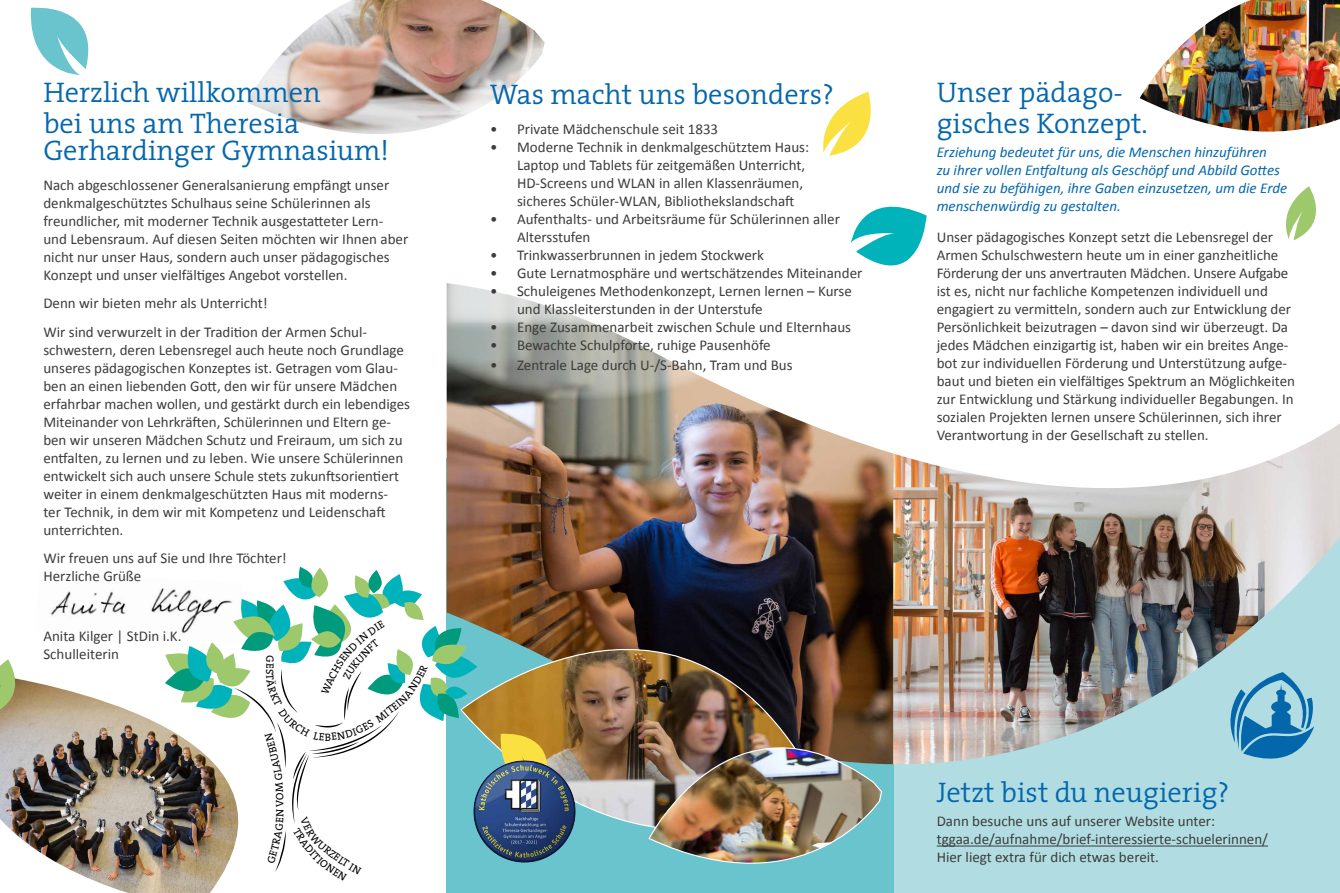
<style>
.page{position:relative;width:1340px;height:893px;background:#fff}
.page>*{position:absolute;margin:0;border:0;box-sizing:border-box;transform-origin:0 0}
.t1{font:300 28.5px/30px "The Serif";color:#0467ac}
.t2{font:15px/18px "Calibri";color:#3c3c3b}
.t3{font:italic 15px/18px "Calibri";color:#0467ac}
.t4{font:10.65px "The Serif";color:#000}
</style>
<div class="page">
<img style="left:50px;top:588px;width:115px;height:27px">
<div style="left:894px;top:502px;width:445px;height:391px;background:#b1dde2"></div>
<img style="left:446px;top:365px;width:447px;height:399px">
<img style="left:893px;top:424px;width:446px;height:342px">
<hr style="left:936px;top:845px;width:332px;height:1px;background:#3c3c3b">
<img style="left:351px;top:0;width:87px;height:134px">
<img style="left:460px;top:540px;width:355px;height:353px">
<img style="left:648px;top:680px;width:234px;height:213px">
<svg style="left:417px;top:240px;width:342px;height:160px"></svg>
<svg style="left:1230px;top:672px;width:85px;height:87px"></svg>
<img style="left:0;top:682px;width:218px;height:211px">
<svg style="left:438px;top:0;width:107px;height:125px"></svg>
<img style="left:1139px;top:0;width:200px;height:132px">
<svg style="left:0;top:659px;width:32px;height:54px"></svg>
<svg style="left:823px;top:92px;width:48px;height:64px"></svg>
<svg style="left:851px;top:206px;width:75px;height:60px"></svg>
<svg style="left:30px;top:1px;width:326px;height:133px"></svg>
<svg style="left:498px;top:728px;width:60px;height:44px;background:#d4b442"></svg>
<img style="left:473px;top:760px;width:103px;height:103px;border-radius:51px">
<svg style="left:1286px;top:186px;width:30px;height:54px"></svg>
<svg style="left:165px;top:567px;width:312px;height:314px"></svg>
<h1 class="t1" style="left:43px;top:77px;width:279px">Herzlich willkommen bei uns am Theresia</h1>
<h1 class="t1" style="left:43px;top:134px;width:347px">Gerhardinger Gymnasium!</h1>
<p class="t2" style="left:43px;top:176px;width:366px">Nach abgeschlossener Generalsanierung empfängt unser denkmalgeschütztes Schulhaus seine Schülerinnen als freundlicher, mit moderner Technik ausgestatteter Lern&shy;und Lebensraum. Auf diesen Seiten möchten wir Ihnen aber nicht nur unser Haus, sondern auch unser pädagogisches Konzept und unser vielfältiges Angebot vorstellen.</p>
<p class="t2" style="left:43px;top:289px;width:325px;line-height:28.5px">Denn wir bieten mehr als Unterricht!<br>Wir sind verwurzelt in der Tradition der Armen Schul-</p>
<p class="t2" style="left:43px;top:341px;width:368px">schwestern, deren Lebensregel auch heute noch Grundlage unseres pädagogischen Konzeptes ist. Getragen vom Glau&shy;ben an einen liebenden Gott, den wir für unsere Mädchen erfahrbar machen wollen, und gestärkt durch ein lebendiges Miteinander von Lehrkräften, Schülerinnen und Eltern ge&shy;ben wir unseren Mädchen Schutz und Freiraum, um sich zu entfalten, zu lernen und zu leben. Wie unsere Schülerinnen entwickelt sich auch unsere Schule stets zukunftsorientiert weiter in einem denkmalgeschützten Haus mit moderns-<br>ter Technik, in dem wir mit Kompetenz und Leidenschaft unterrichten.</p>
<p class="t2" style="left:43px;top:549px;width:245px">Wir freuen uns auf Sie und Ihre Töchter!<br>Herzliche Grüße</p>
<p class="t2" style="left:43px;top:627px;width:140px">Anita Kilger | StDin i.K.<br>Schulleiterin</p>
<p class="t4" style="left:279px;top:668px;width:7px;rotate:90deg">S</p>
<p class="t4" style="left:271px;top:817px;width:10px;rotate:-90deg">N</p>
<h1 class="t1" style="left:490px;top:78px;width:345px">Was macht uns besonders?</h1>
<p class="t2" style="left:490px;top:120px;width:230px">• Private Mädchenschule seit 1833</p>
<p class="t2" style="left:517px;top:138px;width:293px;text-indent:-27px">• Moderne Technik in denkmalgeschütztem Haus:<br>Laptop und Tablets für zeitgemäßen Unterricht, HD-Screens und WLAN in allen Klassenräumen, sicheres Schüler-WLAN, Bibliothekslandschaft</p>
<p class="t2" style="left:517px;top:210px;width:324px;text-indent:-27px">• Aufenthalts- und Arbeitsräume für Schülerinnen aller<br>Altersstufen</p>
<p class="t2" style="left:490px;top:246px;width:275px">• Trinkwasserbrunnen in jedem Stockwerk</p>
<p class="t2" style="left:490px;top:264px;width:374px">• Gute Lernatmosphäre und wertschätzendes Miteinander</p>
<p class="t2" style="left:517px;top:282px;width:336px;text-indent:-27px">• Schuleigenes Methodenkonzept, Lernen lernen – Kurse und Klassleiterstunden in der Unterstufe</p>
<p class="t2" style="left:490px;top:318px;width:362px">• Enge Zusammenarbeit zwischen Schule und Elternhaus</p>
<p class="t2" style="left:490px;top:336px;width:282px">• Bewachte Schulpforte, ruhige Pausenhöfe</p>
<p class="t2" style="left:490px;top:356px;width:304px">• Zentrale Lage durch U-/S-Bahn, Tram und Bus</p>
<h1 class="t1" style="left:936px;top:77px;width:212px">Unser pädago&shy;gisches Konzept.</h1>
<p class="t3" style="left:936px;top:143px;width:352px">Erziehung bedeutet für uns, die Menschen hinzuführen<br>zu ihrer vollen Entfaltung als Geschöpf und Abbild Gottes und sie zu befähigen, ihre Gaben einzusetzen, um die Erde menschenwürdig zu gestalten.</p>
<p class="t2" style="left:936px;top:228px;width:360px">Unser pädagogisches Konzept setzt die Lebensregel der Armen Schulschwestern heute um in einer ganzheitliche Förderung der uns anvertrauten Mädchen. Unsere Aufgabe ist es, nicht nur fachliche Kompetenzen individuell und engagiert zu vermitteln, sondern auch zur Entwicklung der Persönlichkeit beizutragen – davon sind wir überzeugt. Da jedes Mädchen einzigartig ist, haben wir ein breites Ange&shy;bot zur individuellen Förderung und Unterstützung aufge&shy;baut und bieten ein vielfältiges Spektrum an Möglichkeiten zur Entwicklung und Stärkung individueller Begabungen. In sozialen Projekten lernen unsere Schülerinnen, sich ihrer Verantwortung in der Gesellschaft zu stellen.</p>
<h1 class="t1" style="left:936px;top:776px;width:294px">Jetzt bist du neugierig?</h1>
<p class="t2" style="left:936px;top:812px;width:333px">Dann besuche uns auf unserer Website unter: tggaa.de/aufnahme/brief-interessierte-schuelerinnen/<br>Hier liegt extra für dich etwas bereit.</p>
</div>
